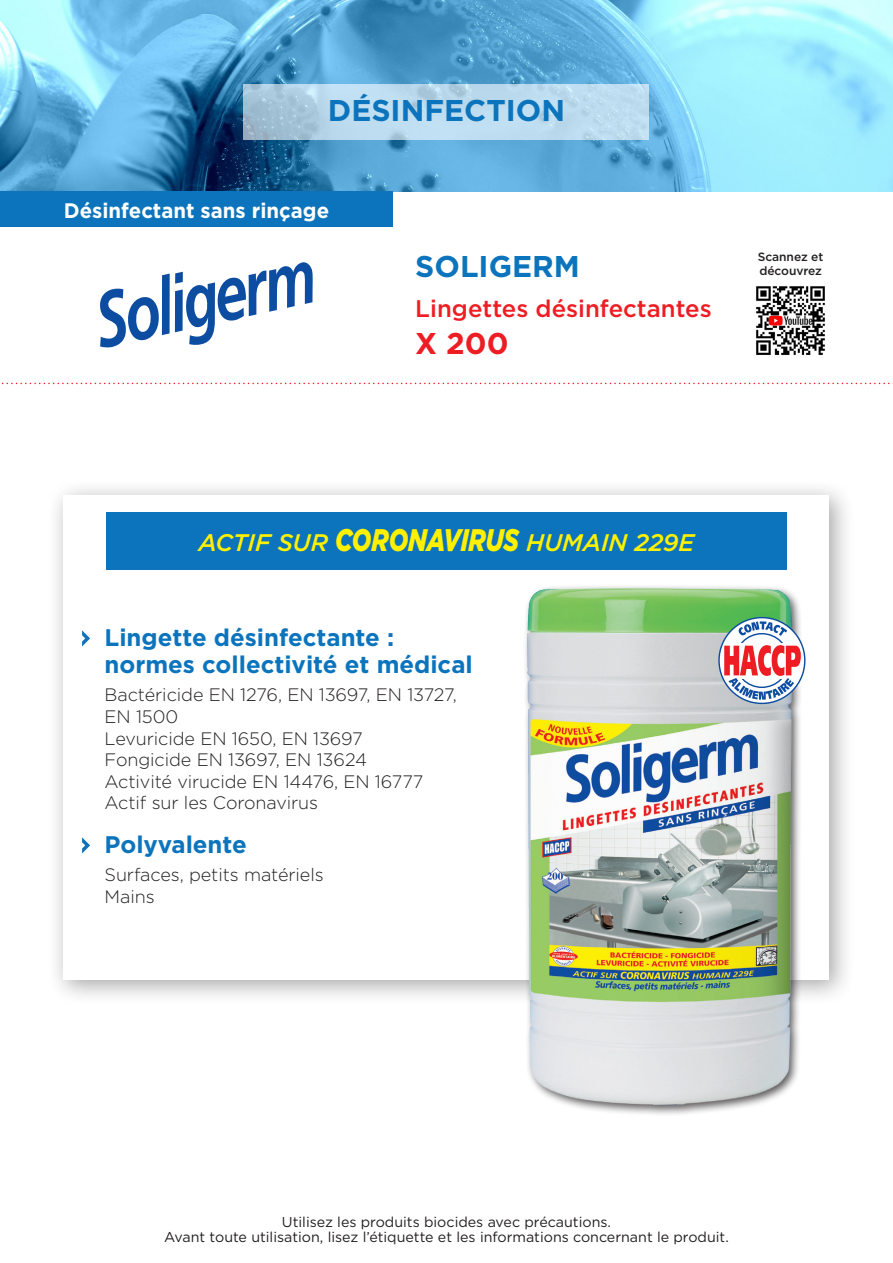
<style>
.page{position:relative;width:893px;height:1263px;background:#fff}
.page>*{position:absolute;margin:0;border:0;box-sizing:border-box;transform-origin:0 0}
.t1{font:700 30px "Gotham";color:#0c74bc}
.t2{font:700 30px "Gotham";color:#ee1d23}
.t3{font:700 24px/27px "Gotham";color:#0c74bc}
.t4{font:italic 500 24px "Gotham";letter-spacing:-.005em;color:#fff101}
.t5{font:500 24px "Gotham";color:#ee1d23}
.t6{font:700 21px "Gotham";color:#fff}
.t7{font:300 18px/21.6px "Gotham";letter-spacing:-.005em;color:#231f20}
.t8{font:14.25px/14.2px "Gotham";color:#231f20;text-align:center}
.t9{font:500 12px/14.4px "Gotham";letter-spacing:-.005em;color:#231f20}
.s1{font-weight:900;font-size:31.2px}
</style>
<div class="page">
<img style="left:0;top:0;width:893px;height:191px">
<svg style="left:1px;top:383px;width:892px;height:1px"></svg>
<svg style="left:100px;top:262px;width:213px;height:85px"></svg>
<svg style="left:244px;top:84px;width:405px;height:56px;background:#b8d7ea"></svg>
<div style="left:0;top:191px;width:393px;height:36px;background:#0c74bc"></div>
<img style="left:756px;top:286px;width:69px;height:69px">
<div style="left:47px;top:479px;width:808px;height:526px;background:#231f20;opacity:.4"></div>
<div style="left:64px;top:495px;width:765px;height:484px;background:#fff"></div>
<svg style="left:82px;top:630px;width:8px;height:16px"></svg>
<svg style="left:82px;top:837px;width:8px;height:16px"></svg>
<div style="left:523px;top:584px;width:280px;height:533px;background:#231f20;opacity:.75"></div>
<img style="left:527px;top:588px;width:264px;height:517px">
<div style="left:106px;top:512px;width:681px;height:58px;background:#0c74bc"></div>
<svg style="left:719px;top:618px;width:86px;height:85px"></svg>
<div style="left:727px;top:643px;width:71px;height:35px;background:#fff"></div>
<svg style="left:738px;top:621px;width:49px;height:15px"></svg>
<svg style="left:724px;top:645px;width:77px;height:55px"></svg>
<h1 class="t1" style="left:328px;top:91px;width:239px">DÉSINFECTION</h1>
<p class="t6" style="left:64px;top:196px;width:267px">Désinfectant sans rinçage</p>
<h1 class="t1" style="left:415px;top:247px;width:166px">SOLIGERM</h1>
<h2 class="t5" style="left:415px;top:293px;width:298px">Lingettes désinfectantes</h2>
<h1 class="t2" style="left:415px;top:323px;width:95px">X 200</h1>
<p class="t9" style="left:758px;top:249px;width:67px">Scannez et découvrez</p>
<h2 class="t4" style="left:199px;top:527px;width:497px">ACTIF SUR <span class="s1">CORONAVIRUS</span> HUMAIN 229E</h2>
<h2 class="t3" style="left:105px;top:624px;width:370px">Lingette désinfectante : normes collectivité et médical</h2>
<p class="t7" style="left:105px;top:684px;width:354px">Bactéricide EN 1276, EN 13697, EN 13727,<br>EN 1500<br>Levuricide EN 1650, EN 13697<br>Fongicide EN 13697, EN 13624<br>Activité virucide EN 14476, EN 16777<br>Actif sur les Coronavirus</p>
<h2 class="t3" style="left:105px;top:831px;width:144px">Polyvalente</h2>
<p class="t7" style="left:105px;top:864px;width:221px">Surfaces, petits matériels<br>Mains</p>
<p class="t8" style="left:164px;top:1215px;width:566px">Utilisez les produits biocides avec précautions.<br>Avant toute utilisation, lisez l’étiquette et les informations concernant le produit.</p>
</div>
